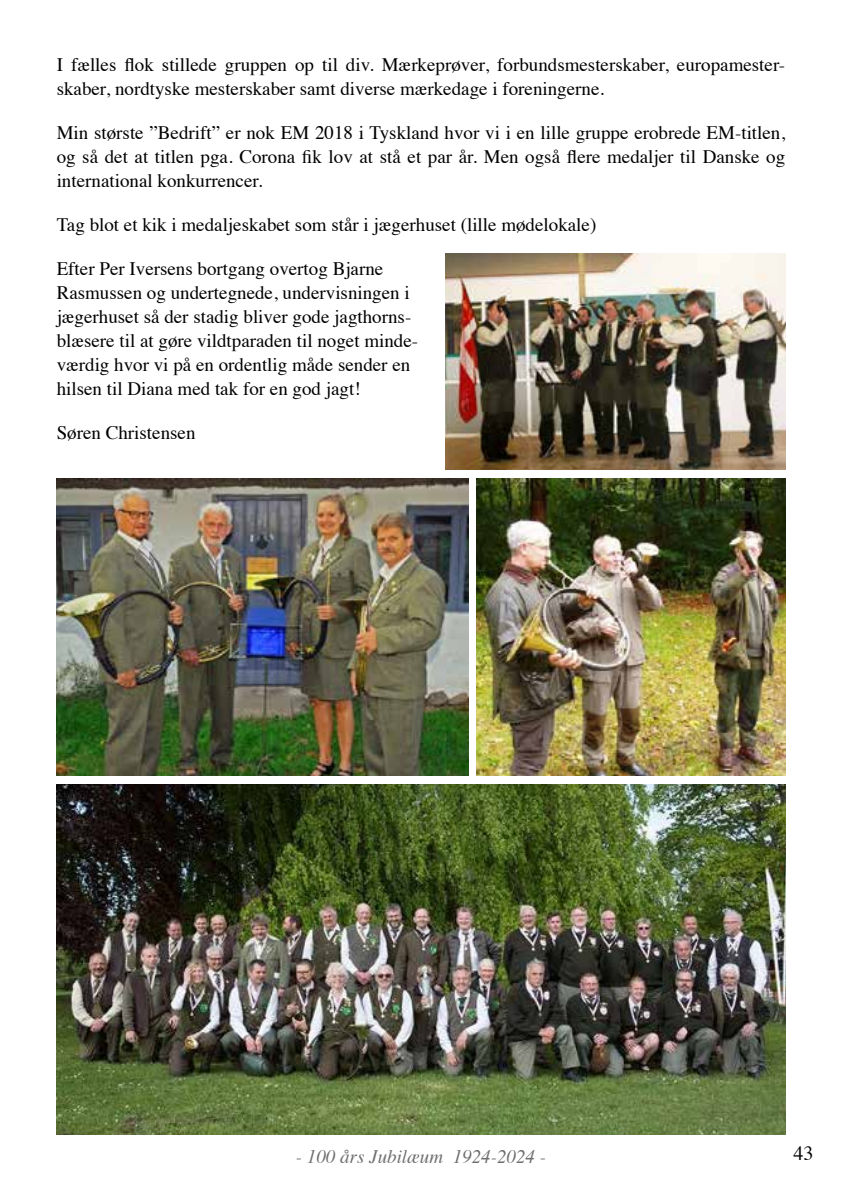
<style>
.page{position:relative;width:842px;height:1191px;background:#fff}
.page>*{position:absolute;margin:0;border:0;box-sizing:border-box;transform-origin:0 0}
.t1{font:20px "Times";color:#000}
.t2{font:19px/24px "Times";color:#000}
.t3{font:italic 19px "Times";color:#706f6f}
</style>
<div class="page">
<img style="left:446px;top:253px;width:339px;height:216px">
<img style="left:57px;top:478px;width:411px;height:298px">
<img style="left:477px;top:478px;width:308px;height:298px">
<img style="left:57px;top:784px;width:728px;height:350px">
<p class="t2" style="left:57px;top:51px;width:730px">I fælles flok stillede gruppen op til div. Mærkeprøver, forbundsmesterskaber, europamester&shy;skaber, nordtyske mesterskaber samt diverse mærkedage i foreningerne.</p>
<p class="t2" style="left:57px;top:119px;width:730px;text-align:justify">Min største ”Bedrift” er nok EM 2018 i Tyskland hvor vi i en lille gruppe erobrede EM-titlen, og så det at titlen pga. Corona fik lov at stå et par år. Men også flere medaljer til Danske og international konkurrencer.</p>
<p class="t2" style="left:57px;top:211px;width:541px">Tag blot et kik i medaljeskabet som står i jægerhuset (lille mødelokale)</p>
<p class="t2" style="left:57px;top:255px;width:363px">Efter Per Iversens bortgang overtog Bjarne Rasmussen og undertegnede, undervisningen i jægerhuset så der stadig bliver gode jagthorns&shy;blæsere til at gøre vildtparaden til noget minde&shy;værdig hvor vi på en ordentlig måde sender en hilsen til Diana med tak for en god jagt!</p>
<p class="t2" style="left:57px;top:419px;width:140px">Søren Christensen</p>
<p class="t3" style="left:296px;top:1140px;width:252px">- 100 års Jubilæum 1924-2024 -</p>
<p class="t1" style="left:794px;top:1134px;width:21px">43</p>
</div>
